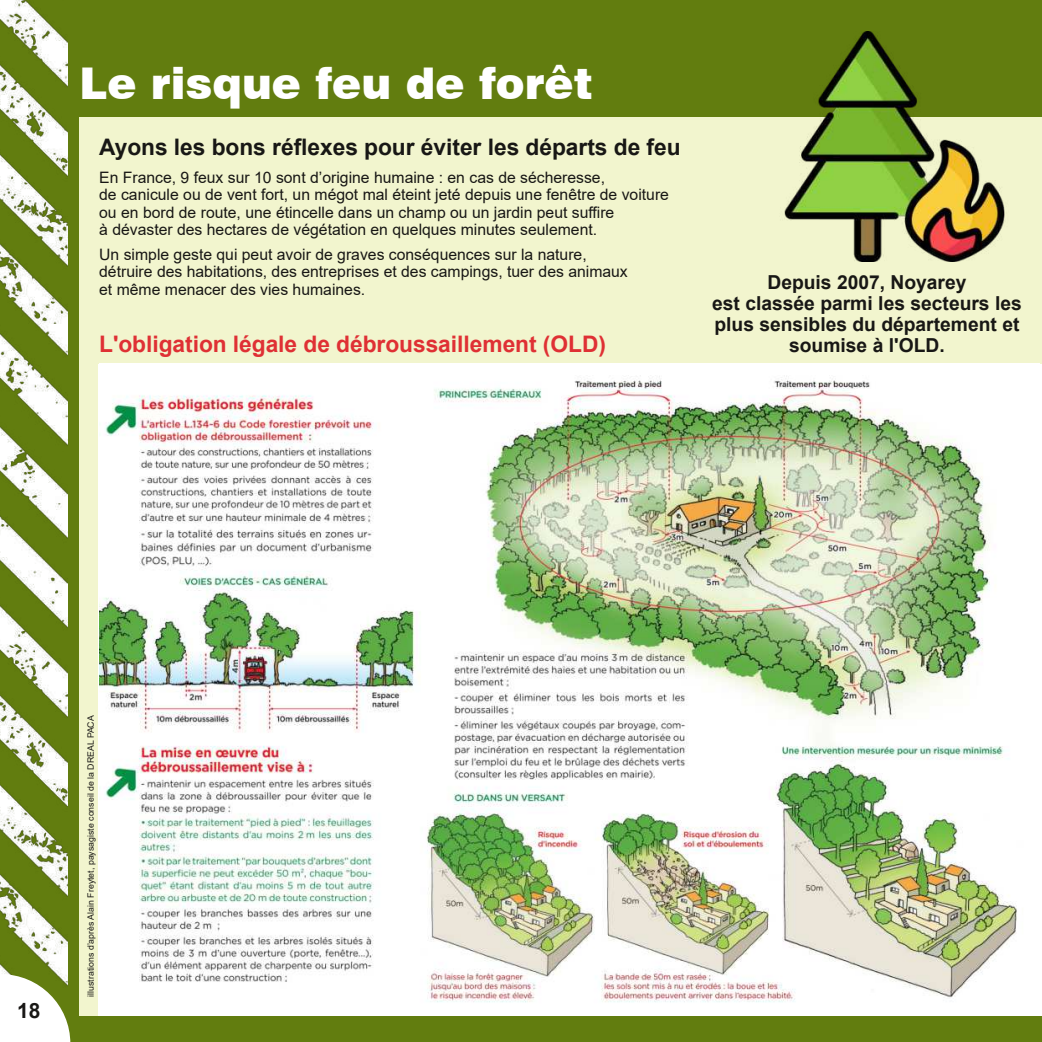
<style>
.page{position:relative;width:1042px;height:1042px;background:#fff}
.page>*{position:absolute;margin:0;border:0;box-sizing:border-box;transform-origin:0 0}
.t1{font:900 43.75px "Swiss 721 BT";color:#fff}
.t2{font:700 22.75px "Arial";color:#181715}
.t3{font:700 22.75px "Arial";color:#df3034}
.t4{font:700 21px "Arial";color:#181715}
.t5{font:700 19.25px/21px "Arial";color:#181715;text-align:center}
.t6{font:15.75px/17.5px "Arial";color:#181715}
.t7{font:8.75px "Arial";color:#181715}
</style>
<div class="page">
<div style="left:67px;top:0;width:975px;height:1042px;background:#627d0f"></div>
<div style="left:79px;top:117px;width:963px;height:898px;background:#f2f5ce"></div>
<img style="left:0;top:0;width:67px;height:382px">
<img style="left:0;top:382px;width:67px;height:592px">
<img style="left:779px;top:32px;width:230px;height:230px">
<svg style="left:9px;top:974px;width:61px;height:68px"></svg>
<img style="left:100px;top:364px;width:939px;height:651px">
<h1 class="t1" style="left:79px;top:57px;width:515px">Le risque feu de forêt</h1>
<h2 class="t2" style="left:99px;top:131px;width:583px">Ayons les bons réflexes pour éviter les départs de feu</h2>
<p class="t6" style="left:99px;top:169px;width:571px">En France, 9 feux sur 10 sont d’origine humaine : en cas de sécheresse,<br>de canicule ou de vent fort, un mégot mal éteint jeté depuis une fenêtre de voiture ou en bord de route, une étincelle dans un champ ou un jardin peut suffire<br>à dévaster des hectares de végétation en quelques minutes seulement.</p>
<p class="t6" style="left:99px;top:246px;width:530px">Un simple geste qui peut avoir de graves conséquences sur la nature, détruire des habitations, des entreprises et des campings, tuer des animaux et même menacer des vies humaines.</p>
<h2 class="t3" style="left:99px;top:328px;width:508px">L'obligation légale de débroussaillement (OLD)</h2>
<p class="t5" style="left:712px;top:272px;width:311px">Depuis 2007, Noyarey<br>est classée parmi les secteurs les plus sensibles du département et soumise à l'OLD.</p>
<h3 class="t4" style="left:17px;top:996px;width:25px">18</h3>
<p class="t7" style="left:85px;top:997px;width:283px;rotate:-90deg">illustrations d’après Alain Freytet, paysagiste conseil de la DREAL PACA</p>
</div>
